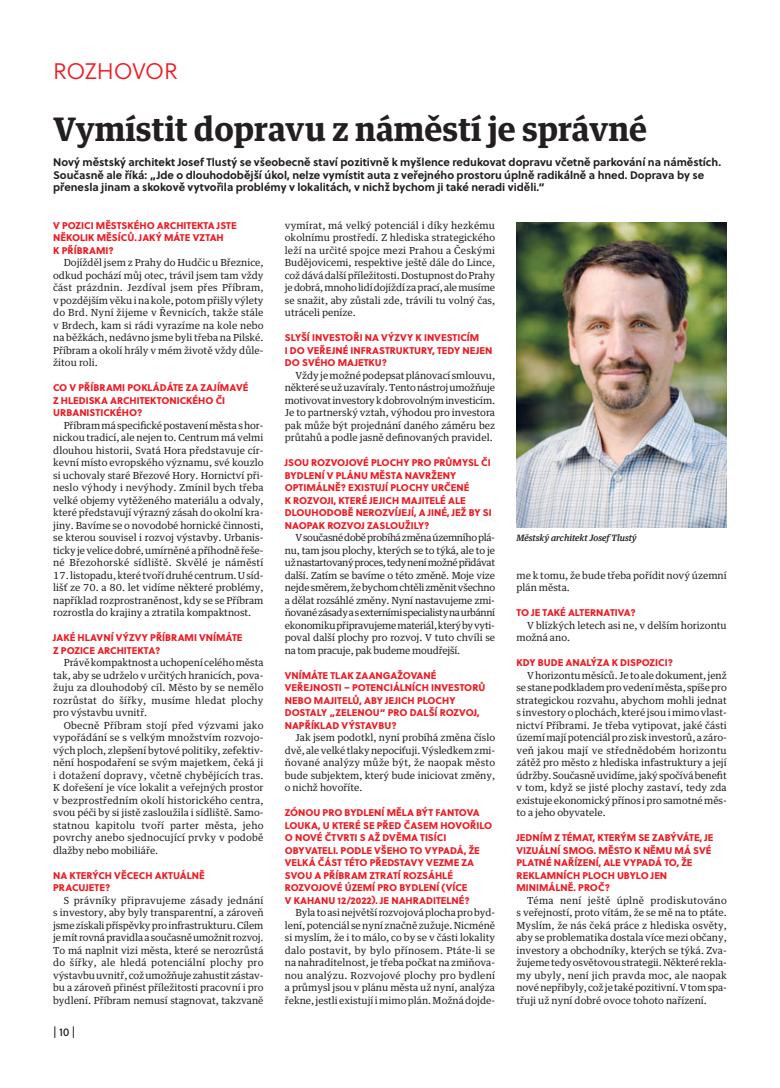
<style>
.page{position:relative;width:780px;height:1088px;background:#fff}
.page>*{position:absolute;margin:0;border:0;box-sizing:border-box;transform-origin:0 0}
.t1{font:700 32.5px "Guardian Text Egyp";color:#231f20}
.t2{font:22.5px "Soleil Lt";letter-spacing:-.02em;color:#ed1c24}
.t3{font:11.25px "Soleil Bk";color:#231f20}
.t4{font:700 11px/12.5px "Soleil";color:#231f20}
.t5{font:9.75px/12.5px "Guardian Text Egyp";color:#231f20;text-align:justify}
.t6{font:9.75px/12.5px "Soleil Xb";color:#ed1c24}
.t7{font:italic 500 8.75px "Guardian Text Egyp";color:#231f20}
</style>
<div class="page">
<img style="left:516px;top:222px;width:210px;height:306px">
<h2 class="t2" style="left:53px;top:58px;width:126px">ROZHOVOR</h2>
<h1 class="t1" style="left:53px;top:114px;width:595px">Vymístit dopravu z náměstí je správné</h1>
<p class="t4" style="left:53px;top:157px;width:669px">Nový městský architekt Josef Tlustý se všeobecně staví pozitivně k myšlence redukovat dopravu včetně parkování na náměstích.<br>Současně ale říká: „Jde o dlouhodobější úkol, nelze vymístit auta z veřejného prostoru úplně radikálně a hned. Doprava by se přenesla jinam a skokově vytvořila problémy v lokalitách, v nichž bychom ji také neradi viděli.“</p>
<p class="t6" style="left:53px;top:219px;width:185px">V POZICI MĚSTSKÉHO ARCHITEKTA JSTE<br>NĚKOLIK MĚSÍCŮ. JAKÝ MÁTE VZTAH<br>K PŘÍBRAMI?</p>
<p class="t5" style="left:53px;top:257px;width:212px;text-indent:11px">Dojížděl jsem z Prahy do Hudčic u Březnice, odkud pochází můj otec, trávil jsem tam vždy část prázdnin. Jezdíval jsem přes Příbram, v pozdějším věku i na kole, potom přišly výlety do Brd. Nyní žijeme v Řevnicích, takže stále v Brdech, kam si rádi vyrazíme na kole nebo na běžkách, nedávno jsme byli třeba na Pilské.<br>Příbram a okolí hrály v mém životě vždy důle&shy;žitou roli.</p>
<p class="t6" style="left:53px;top:381px;width:197px">CO V PŘÍBRAMI POKLÁDÁTE ZA ZAJÍMAVÉ<br>Z HLEDISKA ARCHITEKTONICKÉHO ČI<br>URBANISTICKÉHO?</p>
<p class="t5" style="left:53px;top:420px;width:212px;text-indent:11px">Příbram má specifické postavení města s hor&shy;nickou tradicí, ale nejen to. Centrum má velmi dlouhou historii, Svatá Hora představuje cír&shy;kevní místo evropského významu, své kouzlo si uchovaly staré Březové Hory. Hornictví při&shy;neslo výhody i nevýhody. Zmínil bych třeba velké objemy vytěženého materiálu a odvaly, které představují výrazný zásah do okolní kra&shy;jiny. Bavíme se o novodobé hornické činnosti, se kterou souvisel i rozvoj výstavby. Urbanis&shy;ticky je velice dobré, umírněné a příhodně řeše&shy;né Březohorské sídliště. Skvělé je náměstí</p>
<p class="t5" style="left:53px;top:570px;width:212px">17. listopadu, které tvoří druhé centrum. U síd&shy;lišť ze 70. a 80. let vidíme některé problémy, například rozprostraněnost, kdy se se Příbram rozrostla do krajiny a ztratila kompaktnost.</p>
<p class="t6" style="left:53px;top:631px;width:191px">JAKÉ HLAVNÍ VÝZVY PŘÍBRAMI VNÍMÁTE<br>Z POZICE ARCHITEKTA?</p>
<p class="t5" style="left:53px;top:657px;width:212px;text-indent:11px">Právě kompaktnost a uchopení celého města tak, aby se udrželo v určitých hranicích, pova&shy;žuju za dlouhodobý cíl. Město by se nemělo rozrůstat do šířky, musíme hledat plochy pro výstavbu uvnitř.</p>
<p class="t5" style="left:53px;top:720px;width:212px;text-indent:11px">Obecně Příbram stojí před výzvami jako vypořádání se s velkým množstvím rozvojo&shy;vých ploch, zlepšení bytové politiky, zefektiv&shy;nění hospodaření se svým majetkem, čeká ji i dotažení dopravy, včetně chybějících tras.<br>K dořešení je více lokalit a veřejných prostor v bezprostředním okolí historického centra, svou péči by si jistě zasloužila i sídliště. Samo - statnou kapitolu tvoří parter města, jeho povrchy anebo sjednocující prvky v podobě dlažby nebo mobiliáře.</p>
<p class="t6" style="left:53px;top:869px;width:153px">NA KTERÝCH VĚCECH AKTUÁLNĚ<br>PRACUJETE?</p>
<p class="t5" style="left:53px;top:895px;width:212px;text-indent:11px">S právníky připravujeme zásady jednání s investory, aby byly transparentní, a zároveň jsme získali příspěvky pro infrastrukturu. Cílem je mít rovná pravidla a současně umožnit rozvoj.<br>To má naplnit vizi města, které se nerozrůstá do šířky, ale hledá potenciální plochy pro výstavbu uvnitř, což umožňuje zahustit zástav&shy;bu a zároveň přinést příležitosti pracovní i pro bydlení. Příbram nemusí stagnovat, takzvaně</p>
<p class="t3" style="left:53px;top:1026px;width:24px">| 10 |</p>
<p class="t5" style="left:285px;top:220px;width:212px">vymírat, má velký potenciál i díky hezkému okolnímu prostředí. Z hlediska strategického leží na určité spojce mezi Prahou a Českými Budějovicemi, respektive ještě dále do Lince, což dává další příležitosti. Dostupnost do Prahy je dobrá, mnoho lidí dojíždí za prací, ale musíme se snažit, aby zůstali zde, trávili tu volný čas, utráceli peníze.</p>
<p class="t6" style="left:285px;top:331px;width:209px">SLYŠÍ INVESTOŘI NA VÝZVY K INVESTICÍM<br>I DO VEŘEJNÉ INFRASTRUKTURY, TEDY NEJEN<br>DO SVÉHO MAJETKU?</p>
<p class="t5" style="left:285px;top:370px;width:212px;text-indent:11px">Vždy je možné podepsat plánovací smlouvu, některé se už uzavíraly. Tento nástroj umožňuje motivovat investory k dobrovolným investicím.<br>Je to partnerský vztah, výhodou pro investora pak může být projednání daného záměru bez průtahů a podle jasně definovaných pravidel.</p>
<p class="t6" style="left:285px;top:456px;width:208px">JSOU ROZVOJOVÉ PLOCHY PRO PRŮMYSL ČI BYDLENÍ V PLÁNU MĚSTA NAVRŽENY OPTIMÁLNĚ? EXISTUJÍ PLOCHY URČENÉ<br>K ROZVOJI, KTERÉ JEJICH MAJITELÉ ALE DLOUHODOBĚ NEROZVÍJEJÍ, A JINÉ, JEŽ BY SI NAOPAK ROZVOJ ZASLOUŽILY?</p>
<p class="t5" style="left:285px;top:532px;width:212px;text-indent:11px">V současné době probíhá změna územního plá&shy;nu, tam jsou plochy, kterých se to týká, ale to je už nastartovaný proces, tedy není možné přidávat další. Zatím se bavíme o této změně. Moje vize nejde směrem, že bychom chtěli změnit všechno a dělat rozsáhlé změny. Nyní nastavujeme zmi&shy;ňované zásady as externími specialisty na urbánní ekonomiku připravujeme materiál, který by vyti&shy;poval další plochy pro rozvoj. V tuto chvíli se na tom pracuje, pak budeme moudřejší.</p>
<p class="t6" style="left:285px;top:669px;width:202px">VNÍMÁTE TLAK ZAANGAŽOVANÉ<br>VEŘEJNOSTI – POTENCIÁLNÍCH INVESTORŮ<br>NEBO MAJITELŮ, ABY JEJICH PLOCHY<br>DOSTALY „ZELENOU“ PRO DALŠÍ ROZVOJ,<br>NAPŘÍKLAD VÝSTAVBU?</p>
<p class="t5" style="left:285px;top:732px;width:212px;text-indent:11px">Jak jsem podotkl, nyní probíhá změna číslo dvě, ale velké tlaky nepociťuji. Výsledkem zmi&shy;ňované analýzy může být, že naopak město bude subjektem, který bude iniciovat změny, o nichž hovoříte.</p>
<p class="t6" style="left:285px;top:806px;width:209px">ZÓNOU PRO BYDLENÍ MĚLA BÝT FANTOVA LOUKA, U KTERÉ SE PŘED ČASEM HOVOŘILO O NOVÉ ČTVRTI S AŽ DVĚMA TISÍCI OBYVATELI. PODLE VŠEHO TO VYPADÁ, ŽE VELKÁ ČÁST TÉTO PŘEDSTAVY VEZME ZA SVOU A PŘÍBRAM ZTRATÍ ROZSÁHLÉ ROZVOJOVÉ ÚZEMÍ PRO BYDLENÍ (VÍCE<br>V KAHANU 12/2022). JE NAHRADITELNÉ?</p>
<p class="t5" style="left:285px;top:907px;width:212px;text-indent:11px">Byla to asi největší rozvojová plocha pro byd&shy;lení, potenciál se nyní značně zužuje. Nicméně si myslím, že i to málo, co by se v části lokality dalo postavit, by bylo přínosem. Ptáte-li se na nahraditelnost, je třeba počkat na zmiňova&shy;nou analýzu. Rozvojové plochy pro bydlení a průmysl jsou v plánu města už nyní, analýza řekne, jestli existují i mimo plán. Možná dojde-</p>
<p class="t7" style="left:516px;top:534px;width:122px">Městský architekt Josef Tlustý</p>
<p class="t5" style="left:516px;top:570px;width:212px">me k tomu, že bude třeba pořídit nový územní plán města.</p>
<p class="t6" style="left:516px;top:606px;width:121px">TO JE TAKÉ ALTERNATIVA?</p>
<p class="t5" style="left:516px;top:620px;width:212px;text-indent:11px">V blízkých letech asi ne, v delším horizontu možná ano.</p>
<p class="t6" style="left:516px;top:656px;width:158px">KDY BUDE ANALÝZA K DISPOZICI?</p>
<p class="t5" style="left:516px;top:670px;width:212px;text-indent:11px">V horizontu měsíců. Je to ale dokument, jenž se stane podkladem pro vedení města, spíše pro strategickou rozvahu, abychom mohli jednat s investory o plochách, které jsou i mimo vlast&shy;nictví Příbrami. Je třeba vytipovat, jaké části území mají potenciál pro zisk investorů, a záro&shy;veň jakou mají ve střednědobém horizontu zátěž pro město z hlediska infastruktury a její údržby. Současně uvidíme, jaký spočívá benefit v tom, když se jisté plochy zastaví, tedy zda existuje ekonomický přínos i pro samotné měs&shy;to a jeho obyvatele.</p>
<p class="t6" style="left:516px;top:831px;width:199px">JEDNÍM Z TÉMAT, KTERÝM SE ZABÝVÁTE, JE<br>VIZUÁLNÍ SMOG. MĚSTO K NĚMU MÁ SVÉ<br>PLATNÉ NAŘÍZENÍ, ALE VYPADÁ TO, ŽE<br>REKLAMNÍCH PLOCH UBYLO JEN<br>MINIMÁLNĚ. PROČ?</p>
<p class="t5" style="left:516px;top:895px;width:212px;text-indent:11px">Téma není ještě úplně prodiskutováno s veřejností, proto vítám, že se mě na to ptáte.<br>Myslím, že nás čeká práce z hlediska osvěty, aby se problematika dostala více mezi občany, investory a obchodníky, kterých se týká. Zva&shy;žujeme tedy osvětovou strategii. Některé rekla&shy;my ubyly, není jich pravda moc, ale naopak nové nepřibyly, což je také pozitivní. V tom spa&shy;třuji už nyní dobré ovoce tohoto nařízení.</p>
</div>
